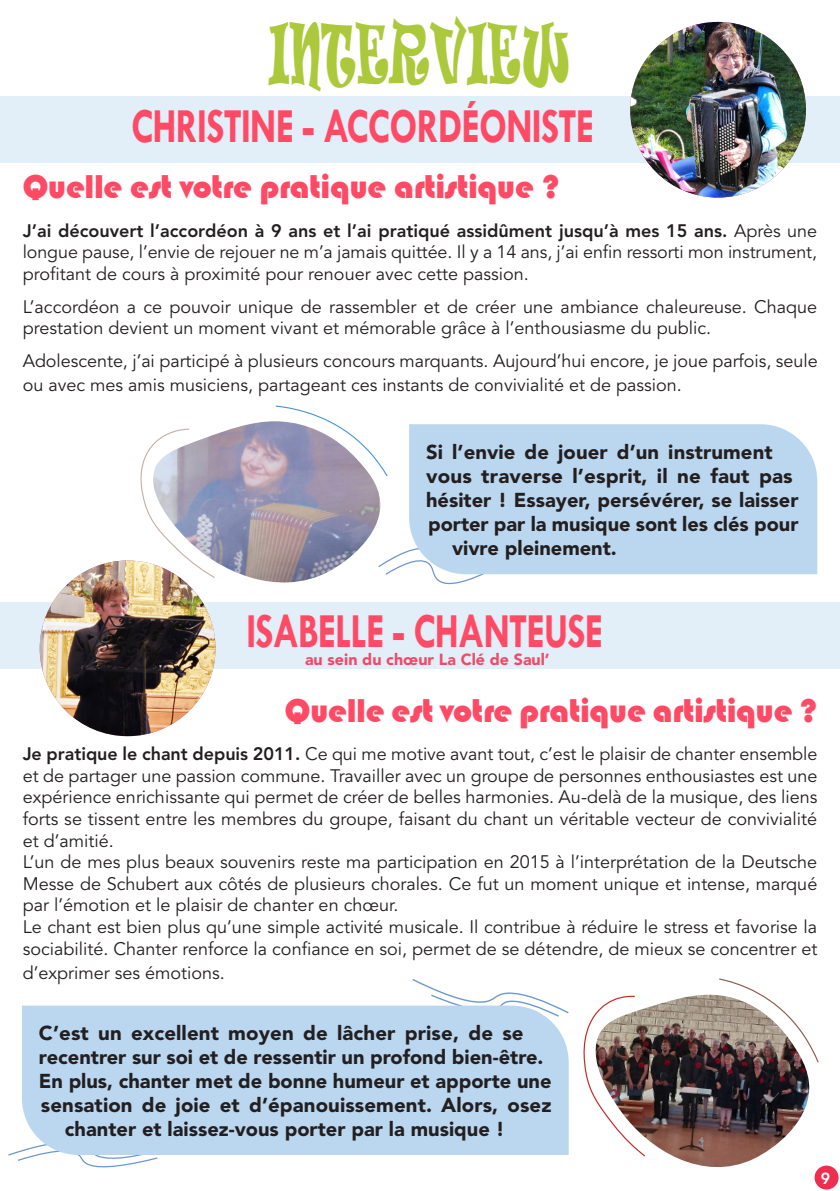
<style>
.page{position:relative;width:840px;height:1191px;background:#fff}
.page>*{position:absolute;margin:0;border:0;box-sizing:border-box;transform-origin:0 0}
.TITRE_PARTIES{font:78.2px "Ravie";letter-spacing:.02em;color:#abc93b;scale:.49 1}
.prénom___particularité{font:700 49.4px "Tw Cen";letter-spacing:-.02em;color:#ff4a66;scale:.77 1}
.t1{font:34px "Bauhaus 93";letter-spacing:-.01em;color:#ff4a66}
.txt{font:900 20px "Avenir LT Pro";color:#231f20}
.message{font:900 20px "Avenir LT Pro";color:#231f20}
.txt-2{font:18px/21.6px "Avenir LT Pro";color:#231f20;text-align:justify}
.txt-3{font:900 16px "Avenir LT Pro";color:#ef4b68}
.t2{font:800 16px "Avenir LT Pro";color:#fff}
.s1{font-weight:800}
</style>
<div class="page">
<div style="left:814px;top:1165px;width:24px;height:24px;background:#ed2e4f;border-radius:50%"></div>
<div style="left:0;top:602px;width:839px;height:66px;background:#e2eef8"></div>
<img style="left:40px;top:560px;width:175px;height:176px;border-radius:88px">
<svg style="left:412px;top:979px;width:157px;height:35px"></svg>
<svg style="left:8px;top:1150px;width:150px;height:18px"></svg>
<div style="left:22px;top:1005px;width:546px;height:150px;background:#bbd7f0"></div>
<svg style="left:382px;top:550px;width:126px;height:35px"></svg>
<div style="left:409px;top:424px;width:407px;height:150px;background:#bbd7f0"></div>
<div style="left:0;top:97px;width:839px;height:66px;background:#e2eef8"></div>
<img style="left:629px;top:22px;width:176px;height:176px;border-radius:88px">
<svg style="left:146px;top:501px;width:236px;height:97px"></svg>
<img style="left:153px;top:421px;width:227px;height:169px">
<svg style="left:274px;top:405px;width:114px;height:72px"></svg>
<svg style="left:136px;top:428px;width:80px;height:151px"></svg>
<img style="left:646px;top:994px;width:163px;height:174px">
<svg style="left:717px;top:978px;width:102px;height:85px"></svg>
<img style="left:583px;top:995px;width:63px;height:162px">
<p class="TITRE_PARTIES" style="left:269px;top:1px;width:616px">INTERVIEW</p>
<p class="prénom___particularité" style="left:131px;top:97px;width:602px">CHRISTINE - ACCORDÉONISTE</p>
<p class="t1" style="left:23px;top:167px;width:538px">Quelle est votre pratique artistique ?</p>
<p class="txt-2" style="left:23px;top:220px;width:795px"><span class="s1">J’ai découvert l’accordéon à 9 ans et l’ai pratiqué assidûment jusqu’à mes 15 ans.</span> Après une longue pause, l’envie de rejouer ne m’a jamais quittée. Il y a 14 ans, j’ai enfin ressorti mon instrument, profitant de cours à proximité pour renouer avec cette passion.</p>
<p class="txt-2" style="left:23px;top:296px;width:795px">L’accordéon a ce pouvoir unique de rassembler et de créer une ambiance chaleureuse. Chaque prestation devient un moment vivant et mémorable grâce à l’enthousiasme du public.</p>
<p class="txt-2" style="left:23px;top:349px;width:796px;line-height:24px">Adolescente, j’ai participé à plusieurs concours marquants. Aujourd’hui encore, je joue parfois, seule ou avec mes amis musiciens, partageant ces instants de convivialité et de passion.</p>
<p class="message" style="left:426px;top:440px;width:348px">Si l’envie de jouer d’un instrument</p>
<p class="message" style="left:426px;top:464px;width:368px">vous traverse l’esprit, il ne faut pas</p>
<p class="message" style="left:426px;top:488px;width:373px">hésiter ! Essayer, persévérer, se laisser</p>
<p class="message" style="left:428px;top:512px;width:371px">porter par la musique sont les clés pour</p>
<p class="message" style="left:452px;top:536px;width:166px">vivre pleinement.</p>
<p class="prénom___particularité" style="left:246px;top:602px;width:464px">ISABELLE - CHANTEUSE</p>
<p class="txt-3" style="left:305px;top:649px;width:246px">au sein du chœur La Clé de Saul’</p>
<p class="t1" style="left:285px;top:691px;width:534px">Quelle est votre pratique artistique ?</p>
<p class="txt-2" style="left:23px;top:743px;width:795px"><span class="s1">Je pratique le chant depuis 2011.</span> Ce qui me motive avant tout, c’est le plaisir de chanter ensemble et de partager une passion commune. Travailler avec un groupe de personnes enthousiastes est une expérience enrichissante qui permet de créer de belles harmonies. Au-delà de la musique, des liens forts se tissent entre les membres du groupe, faisant du chant un véritable vecteur de convivialité et d’amitié.</p>
<p class="txt-2" style="left:23px;top:851px;width:795px">L’un de mes plus beaux souvenirs reste ma participation en 2015 à l’interprétation de la Deutsche Messe de Schubert aux côtés de plusieurs chorales. Ce fut un moment unique et intense, marqué par l’émotion et le plaisir de chanter en chœur.</p>
<p class="txt-2" style="left:23px;top:916px;width:795px">Le chant est bien plus qu’une simple activité musicale. Il contribue à réduire le stress et favorise la sociabilité. Chanter renforce la confiance en soi, permet de se détendre, de mieux se concentrer et</p>
<p class="txt-2" style="left:23px;top:962px;width:204px">d’exprimer ses émotions.</p>
<p class="txt" style="left:39px;top:1020px;width:486px">C’est un excellent moyen de lâcher prise, de se</p>
<p class="txt" style="left:39px;top:1044px;width:506px">recentrer sur soi et de ressentir un profond bien-être.</p>
<p class="txt" style="left:39px;top:1068px;width:513px">En plus, chanter met de bonne humeur et apporte une</p>
<p class="txt" style="left:41px;top:1092px;width:512px">sensation de joie et d’épanouissement. Alors, osez</p>
<p class="txt" style="left:65px;top:1116px;width:441px">chanter et laissez-vous porter par la musique !</p>
<p class="t2" style="left:820px;top:1168px;width:11px">9</p>
</div>
